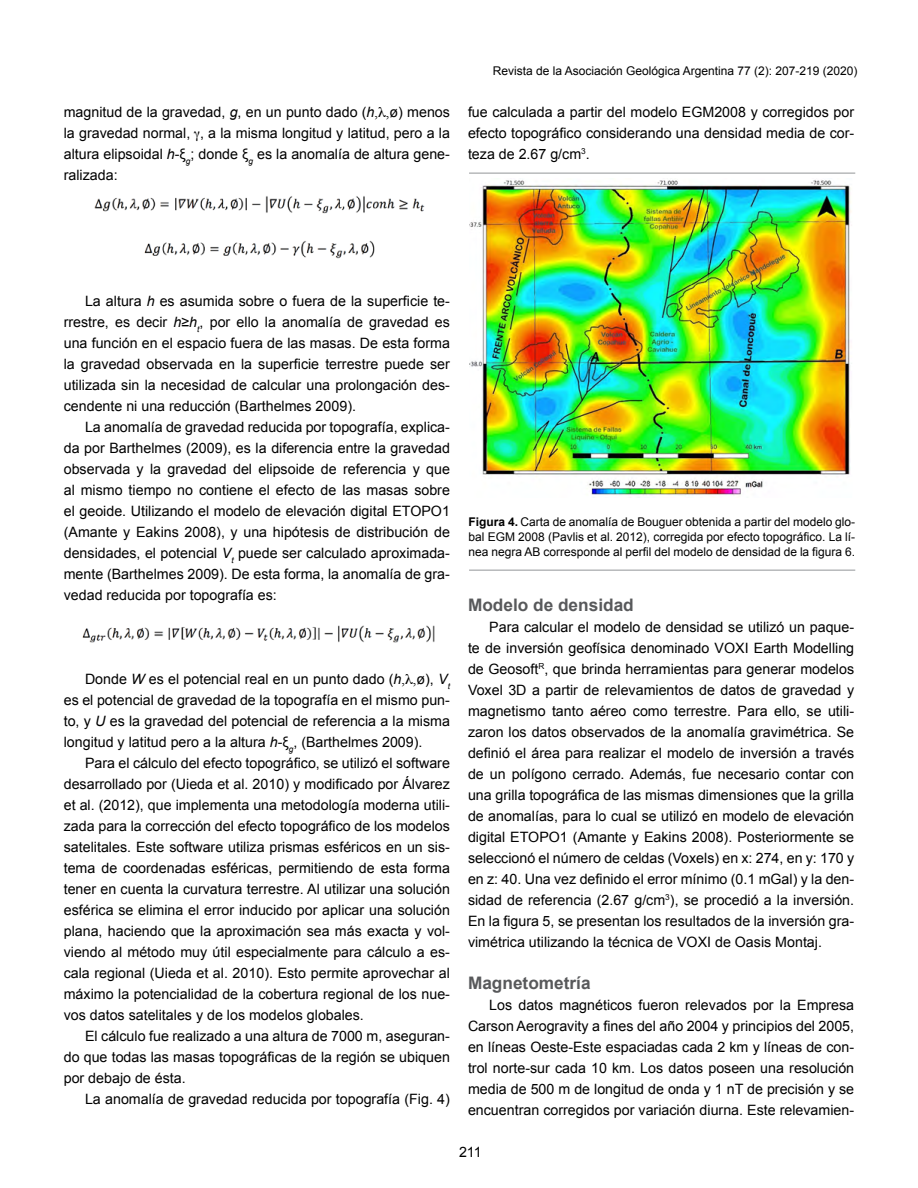
<style>
.page{position:relative;width:918px;height:1188px;background:#fff}
.page>*{position:absolute;margin:0;border:0;box-sizing:border-box;transform-origin:0 0}
.subtitulos{font:700 17.25px "Arial";color:#58595b}
.textos_san_serif{font:14.25px/21px "Arial";color:#000;text-align:justify}
.epigrafes{font:12px/15px "Arial";color:#000;text-align:justify}
.s1{font-style:italic}
.s2{font-weight:700}
</style>
<div class="page">
<img style="left:94px;top:196px;width:331px;height:63px">
<img style="left:82px;top:625px;width:353px;height:18px">
<hr style="left:469px;top:173px;width:386px;height:1px;background:#939598">
<hr style="left:469px;top:570px;width:386px;height:1px;background:#939598">
<img style="left:469px;top:180px;width:382px;height:316px">
<p class="textos_san_serif" style="left:64px;top:102px;width:388px">magnitud de la gravedad, <span class="s1">g</span>, en un punto dado (<span class="s1">h</span> ● ø) menos la gravedad normal, , a la misma longitud y latitud, pero a la altura elipsoidal <span class="s1">h</span>-ξ<sub>g</sub>; donde ξ<sub>g</sub> es la anomalía de altura gene&shy;ralizada:</p>
<p class="epigrafes" style="left:493px;top:63px;width:366px">Revista de la Asociación Geológica Argentina 77 (2): 207-219 (2020)</p>
<p class="textos_san_serif" style="left:468px;top:102px;width:388px">fue calculada a partir del modelo EGM2008 y corregidos por efecto topográfico considerando una densidad media de cor&shy;teza de 2.67 g/cm<sup>3</sup>.</p>
<p class="textos_san_serif" style="left:64px;top:291px;width:388px;text-indent:21px">La altura <span class="s1">h</span> es asumida sobre o fuera de la superficie te&shy;rrestre, es decir <span class="s1">h</span>≥<span class="s1">h</span><sub>t</sub>, por ello la anomalía de gravedad es una función en el espacio fuera de las masas. De esta forma la gravedad observada en la superficie terrestre puede ser utilizada sin la necesidad de calcular una prolongación des&shy;cendente ni una reducción (Barthelmes 2009).</p>
<p class="textos_san_serif" style="left:64px;top:417px;width:388px;text-indent:21px">La anomalía de gravedad reducida por topografía, explica&shy;da por Barthelmes (2009), es la diferencia entre la gravedad observada y la gravedad del elipsoide de referencia y que al mismo tiempo no contiene el efecto de las masas sobre el geoide. Utilizando el modelo de elevación digital ETOPO1 (Amante y Eakins 2008), y una hipótesis de distribución de densidades, el potencial <span class="s1">V</span><sub>t</sub> puede ser calculado aproximada&shy;mente (Barthelmes 2009). De esta forma, la anomalía de gra&shy;vedad reducida por topografía es:</p>
<p class="textos_san_serif" style="left:64px;top:669px;width:388px;text-indent:21px">Donde <span class="s1">W</span> es el potencial real en un punto dado (<span class="s1">h</span> ● ø), <span class="s1">V</span><sub>t </sub>es el potencial de gravedad de la topografía en el mismo pun&shy;to, y <span class="s1">U</span> es la gravedad del potencial de referencia a la misma longitud y latitud pero a la altura <span class="s1">h</span>-ξ<sub>g</sub>, (Barthelmes 2009).</p>
<p class="textos_san_serif" style="left:64px;top:753px;width:388px;text-indent:21px">Para el cálculo del efecto topográfico, se utilizó el software desarrollado por (Uieda et al. 2010) y modificado por Álvarez et al. (2012), que implementa una metodología moderna utili&shy;zada para la corrección del efecto topográfico de los modelos satelitales. Este software utiliza prismas esféricos en un sis&shy;tema de coordenadas esféricas, permitiendo de esta forma tener en cuenta la curvatura terrestre. Al utilizar una solución esférica se elimina el error inducido por aplicar una solución plana, haciendo que la aproximación sea más exacta y vol&shy;viendo al método muy útil especialmente para cálculo a es&shy;cala regional (Uieda et al. 2010). Esto permite aprovechar al máximo la potencialidad de la cobertura regional de los nue&shy;vos datos satelitales y de los modelos globales.</p>
<p class="textos_san_serif" style="left:64px;top:1026px;width:388px;text-indent:21px">El cálculo fue realizado a una altura de 7000 m, aseguran&shy;do que todas las masas topográficas de la región se ubiquen por debajo de ésta.</p>
<p class="textos_san_serif" style="left:85px;top:1089px;width:366px">La anomalía de gravedad reducida por topografía (Fig. 4)</p>
<p class="epigrafes" style="left:469px;top:514px;width:388px"><span class="s2">Figura 4.</span> Carta de anomalía de Bouguer obtenida a partir del modelo glo&shy;bal EGM 2008 (Pavlis et al. 2012), corregida por efecto topográfico. La lí&shy;nea negra AB corresponde al perfil del modelo de densidad de la figura 6.</p>
<p class="subtitulos" style="left:468px;top:593px;width:167px">Modelo de densidad</p>
<p class="textos_san_serif" style="left:468px;top:616px;width:388px;text-indent:21px">Para calcular el modelo de densidad se utilizó un paque&shy;te de inversión geofísica denominado VOXI Earth Modelling de Geosoft<sup>R</sup>, que brinda herramientas para generar modelos Voxel 3D a partir de relevamientos de datos de gravedad y magnetismo tanto aéreo como terrestre. Para ello, se utili&shy;zaron los datos observados de la anomalía gravimétrica. Se definió el área para realizar el modelo de inversión a través de un polígono cerrado. Además, fue necesario contar con una grilla topográfica de las mismas dimensiones que la grilla de anomalías, para lo cual se utilizó en modelo de elevación digital ETOPO1 (Amante y Eakins 2008). Posteriormente se seleccionó el número de celdas (Voxels) en x: 274, en y: 170 y en z: 40. Una vez definido el error mínimo (0.1 mGal) y la den&shy;sidad de referencia (2.67 g/cm<sup>3</sup>), se procedió a la inversión.<br>En la figura 5, se presentan los resultados de la inversión gra&shy;vimétrica utilizando la técnica de VOXI de Oasis Montaj.</p>
<p class="subtitulos" style="left:468px;top:971px;width:124px">Magnetometría</p>
<p class="textos_san_serif" style="left:468px;top:994px;width:388px;text-indent:21px">Los datos magnéticos fueron relevados por la Empresa Carson Aerogravity a fines del año 2004 y principios del 2005, en líneas Oeste-Este espaciadas cada 2 km y líneas de con&shy;trol norte-sur cada 10 km. Los datos poseen una resolución media de 500 m de longitud de onda y 1 nT de precisión y se encuentran corregidos por variación diurna. Este relevamien-</p>
<p class="textos_san_serif" style="left:459px;top:1141px;width:24px">211</p>
</div>
